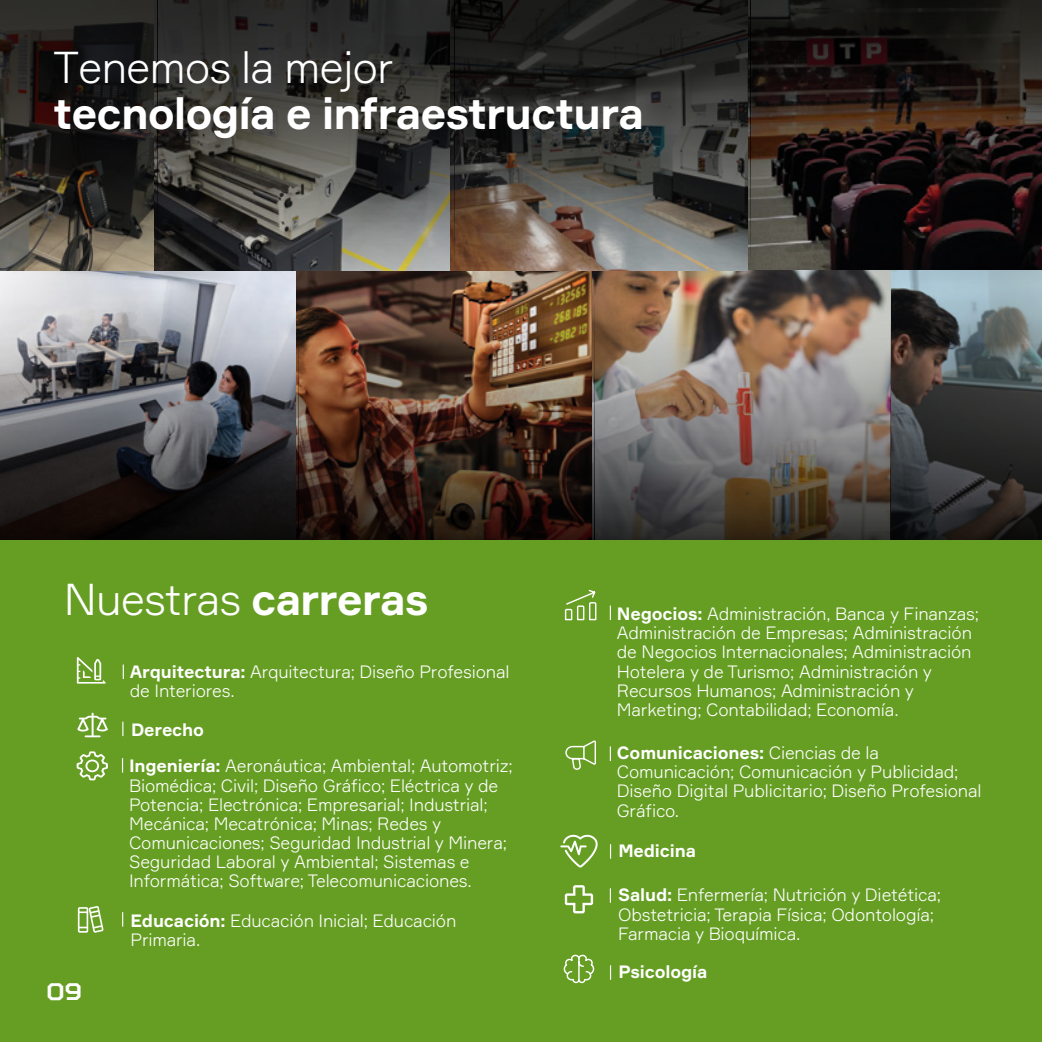
<style>
.page{position:relative;width:1042px;height:1042px;background:#fff}
.page>*{position:absolute;margin:0;border:0;box-sizing:border-box;transform-origin:0 0}
.t1{font:300 43.75px "Formular";letter-spacing:-.025em;color:#fff}
.t2{font:700 43.75px "Formular";letter-spacing:-.025em;color:#fff}
.t3{font:700 23.62px "TT Squares";color:#fff}
.t4{font:300 17.5px/19.2px "Formular";letter-spacing:-.01em;color:#fff}
.t5{font:700 17.5px "Formular";letter-spacing:-.01em;color:#fff}
.s1{font-weight:700}
</style>
<div class="page">
<div style="left:0;top:539px;width:1042px;height:503px;background:#669e24"></div>
<svg style="left:158px;top:0;width:296px;height:269px;background:#3f3f3b"></svg>
<svg style="left:454px;top:0;width:296px;height:269px;background:#3f3c38"></svg>
<svg style="left:750px;top:0;width:292px;height:269px;background:#221917"></svg>
<svg style="left:0;top:0;width:158px;height:269px;background:#2e2a26"></svg>
<svg style="left:0;top:269px;width:298px;height:270px;background:#666569"></svg>
<img style="left:298px;top:269px;width:296px;height:270px">
<img style="left:594px;top:269px;width:297px;height:270px">
<svg style="left:891px;top:269px;width:151px;height:270px;background:#45494b"></svg>
<svg style="left:123px;top:664px;width:1px;height:15px"></svg>
<svg style="left:122px;top:721px;width:1px;height:15px"></svg>
<svg style="left:122px;top:758px;width:1px;height:14px"></svg>
<svg style="left:610px;top:605px;width:1px;height:15px"></svg>
<svg style="left:610px;top:746px;width:1px;height:15px"></svg>
<svg style="left:610px;top:965px;width:1px;height:15px"></svg>
<svg style="left:610px;top:888px;width:1px;height:15px"></svg>
<svg style="left:122px;top:912px;width:1px;height:14px"></svg>
<svg style="left:610px;top:844px;width:1px;height:14px"></svg>
<svg style="left:78px;top:906px;width:25px;height:26px"></svg>
<svg style="left:77px;top:751px;width:31px;height:29px"></svg>
<svg style="left:565px;top:740px;width:31px;height:30px"></svg>
<svg style="left:563px;top:954px;width:32px;height:30px"></svg>
<svg style="left:564px;top:589px;width:33px;height:32px"></svg>
<svg style="left:565px;top:885px;width:28px;height:28px"></svg>
<svg style="left:77px;top:657px;width:29px;height:26px"></svg>
<svg style="left:77px;top:713px;width:31px;height:24px"></svg>
<svg style="left:560px;top:835px;width:37px;height:32px"></svg>
<h1 class="t1" style="left:54px;top:41px;width:342px">Tenemos la mejor</h1>
<h1 class="t2" style="left:54px;top:86px;width:592px">tecnología e infraestructura</h1>
<h1 class="t1" style="left:64px;top:572px;width:366px">Nuestras <span class="s1">carreras</span></h1>
<p class="t4" style="left:130px;top:661px;width:381px"><span class="s1">Arquitectura:</span> Arquitectura; Diseño Profesional de Interiores.</p>
<p class="t5" style="left:131px;top:718px;width:75px">Derecho</p>
<p class="t4" style="left:129px;top:756px;width:385px"><span class="s1">Ingeniería:</span> Aeronáutica; Ambiental; Automotriz; Biomédica; Civil; Diseño Gráfico; Eléctrica y de Potencia; Electrónica; Empresarial; Industrial; Mecánica; Mecatrónica; Minas; Redes y Comunicaciones; Seguridad Industrial y Minera; Seguridad Laboral y Ambiental; Sistemas e Informática; Software; Telecomunicaciones.</p>
<h2 class="t3" style="left:46px;top:976px;width:38px">09</h2>
<p class="t4" style="left:131px;top:910px;width:327px"><span class="s1">Educación:</span> Educación Inicial; Educación<br>Primaria.</p>
<p class="t4" style="left:617px;top:604px;width:364px"><span class="s1">Negocios:</span> Administración, Banca y Finanzas; Administración de Empresas; Administración de Negocios Internacionales; Administración Hotelera y de Turismo; Administración y Recursos Humanos; Administración y Marketing; Contabilidad; Economía.</p>
<p class="t4" style="left:617px;top:743px;width:366px"><span class="s1">Comunicaciones:</span> Ciencias de la Comunicación; Comunicación y Publicidad; Diseño Digital Publicitario; Diseño Profesional Gráfico.</p>
<p class="t5" style="left:618px;top:840px;width:79px">Medicina</p>
<p class="t4" style="left:618px;top:885px;width:324px"><span class="s1">Salud:</span> Enfermería; Nutrición y Dietética;<br>Obstetricia; Terapia Física; Odontología;<br>Farmacia y Bioquímica.</p>
<p class="t5" style="left:618px;top:961px;width:90px">Psicología</p>
</div>
